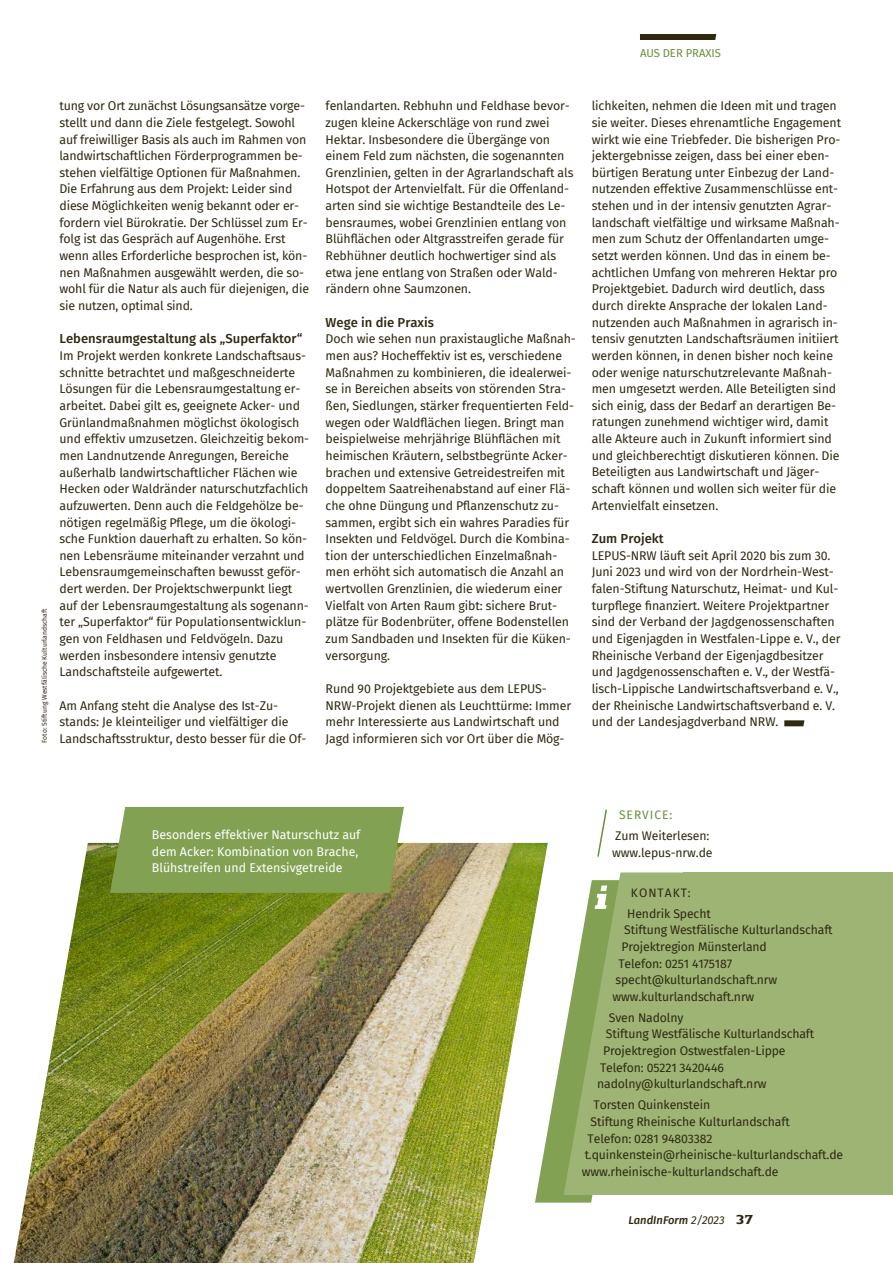
<style>
.page{position:relative;width:893px;height:1263px;background:#fff}
.page>*{position:absolute;margin:0;border:0;box-sizing:border-box;transform-origin:0 0}
.zwischenheadline_Fok{font:500 13.05px "Fira Sans";color:#2f2912}
.fließ{font:12.3px/16.6px "Fira Sans";letter-spacing:-.01em;color:#2f2912}
.t1{font:12.3px/16.6px "Fira Sans";color:#fff}
.Info-Kasten_Service{font:12.15px/16.6px "Fira Sans";letter-spacing:-.01em;color:#2f2912}
.Info-Kasten_Service-2{font:12px "Fira Sans";letter-spacing:.085em;color:#67903c}
.Info-Kasten_Service-3{font:12px "Fira Sans";letter-spacing:.085em;color:#2f2912}
.t2{font:italic 500 11.25px "Fira Sans";color:#2f2912}
.t3{font:11.25px "Fira Sans";color:#67903c}
.t4{font:6.75px "Fira Sans";color:#2f2912}
.s1{font-weight:400}
.s2{font-family:"Authentic Sans Pro";font-weight:700;font-style:normal;font-size:13.5px}
</style>
<div class="page">
<img style="left:14px;top:843px;width:534px;height:420px">
<svg style="left:784px;top:720px;width:20px;height:6px"></svg>
<div style="left:110px;top:807px;width:294px;height:86px;background:#82a153"></div>
<svg style="left:535px;top:880px;width:58px;height:322px"></svg>
<svg style="left:597px;top:809px;width:10px;height:48px"></svg>
<svg style="left:564px;top:872px;width:119px;height:323px;background:#a0b679"></svg>
<div style="left:683px;top:872px;width:210px;height:323px;background:#9eb475"></div>
<svg style="left:640px;top:34px;width:76px;height:6px"></svg>
<p class="t3" style="left:640px;top:45px;width:82px">AUS DER PRAXIS</p>
<p class="t4" style="left:39px;top:743px;width:136px;rotate:-90deg">Foto: Stiftung Westfälische Kulturlandschaft</p>
<p class="fließ" style="left:60px;top:97px;width:251px">tung vor Ort zunächst Lösungsansätze vorge&shy;stellt und dann die Ziele festgelegt. Sowohl auf freiwilliger Basis als auch im Rahmen von landwirtschaftlichen Förderprogrammen be&shy;stehen vielfältige Optionen für Maßnahmen.<br>Die Erfahrung aus dem Projekt: Leider sind diese Möglichkeiten wenig bekannt oder er&shy;fordern viel Bürokratie. Der Schlüssel zum Er&shy;folg ist das Gespräch auf Augenhöhe. Erst wenn alles Erforderliche besprochen ist, kön&shy;nen Maßnahmen ausgewählt werden, die so&shy;wohl für die Natur als auch für diejenigen, die sie nutzen, optimal sind.</p>
<h3 class="zwischenheadline_Fok" style="left:60px;top:328px;width:244px">Lebensraumgestaltung als „Superfaktor“</h3>
<p class="fließ" style="left:60px;top:347px;width:251px">Im Projekt werden konkrete Landschaftsaus&shy;schnitte betrachtet und maßgeschneiderte Lösungen für die Lebensraumgestaltung er&shy;arbeitet. Dabei gilt es, geeignete Acker- und Grünlandmaßnahmen möglichst ökologisch und effektiv umzusetzen. Gleichzeitig bekom&shy;men Landnutzende Anregungen, Bereiche außerhalb landwirtschaftlicher Flächen wie Hecken oder Waldränder naturschutzfachlich aufzuwerten. Denn auch die Feldgehölze be&shy;nötigen regelmäßig Pflege, um die ökologi&shy;sche Funktion dauerhaft zu erhalten. So kön&shy;nen Lebensräume miteinander verzahnt und Lebensraumgemeinschaften bewusst geför&shy;dert werden. Der Projektschwerpunkt liegt auf der Lebensraumgestaltung als sogenann&shy;ter „Superfaktor“ für Populationsentwicklun&shy;gen von Feldhasen und Feldvögeln. Dazu werden insbesondere intensiv genutzte Landschaftsteile aufgewertet.</p>
<p class="fließ" style="left:60px;top:697px;width:248px">Am Anfang steht die Analyse des Ist-Zu&shy;stands: Je kleinteiliger und vielfältiger die<br>Landschaftsstruktur, desto besser für die Of-</p>
<p class="fließ" style="left:326px;top:97px;width:249px">fenlandarten. Rebhuhn und Feldhase bevor&shy;zugen kleine Ackerschläge von rund zwei Hektar. Insbesondere die Übergänge von einem Feld zum nächsten, die sogenannten Grenzlinien, gelten in der Agrarlandschaft als Hotspot der Artenvielfalt. Für die Offenland&shy;arten sind sie wichtige Bestandteile des Le&shy;bensraumes, wobei Grenzlinien entlang von Blühflächen oder Altgrasstreifen gerade für Rebhühner deutlich hochwertiger sind als etwa jene entlang von Straßen oder Wald&shy;rändern ohne Saumzonen.</p>
<h3 class="zwischenheadline_Fok" style="left:326px;top:312px;width:110px">Wege in die Praxis</h3>
<p class="fließ" style="left:326px;top:330px;width:252px">Doch wie sehen nun praxistaugliche Maßnah&shy;men aus? Hocheffektiv ist es, verschiedene Maßnahmen zu kombinieren, die idealerwei&shy;se in Bereichen abseits von störenden Stra&shy;ßen, Siedlungen, stärker frequentierten Feld&shy;wegen oder Waldflächen liegen. Bringt man beispielweise mehrjährige Blühflächen mit heimischen Kräutern, selbstbegrünte Acker&shy;brachen und extensive Getreidestreifen mit doppeltem Saatreihenabstand auf einer Flä&shy;che ohne Düngung und Pflanzenschutz zu&shy;sammen, ergibt sich ein wahres Paradies für Insekten und Feldvögel. Durch die Kombina&shy;tion der unterschiedlichen Einzelmaßnah&shy;men erhöht sich automatisch die Anzahl an wertvollen Grenzlinien, die wiederum einer Vielfalt von Arten Raum gibt: sichere Brut&shy;plätze für Bodenbrüter, offene Bodenstellen zum Sandbaden und Insekten für die Küken&shy;versorgung.</p>
<p class="fließ" style="left:326px;top:680px;width:247px">Rund 90 Projektgebiete aus dem LEPUS-NRW-Projekt dienen als Leuchttürme: Immer mehr Interessierte aus Landwirtschaft und Jagd informieren sich vor Ort über die Mög-</p>
<p class="fließ" style="left:592px;top:97px;width:251px">lichkeiten, nehmen die Ideen mit und tragen sie weiter. Dieses ehrenamtliche Engagement wirkt wie eine Triebfeder. Die bisherigen Pro&shy;jektergebnisse zeigen, dass bei einer eben&shy;bürtigen Beratung unter Einbezug der Land&shy;nutzenden effektive Zusammenschlüsse ent&shy;stehen und in der intensiv genutzten Agrar&shy;landschaft vielfältige und wirksame Maßnah&shy;men zum Schutz der Offenlandarten umge&shy;setzt werden können. Und das in einem be&shy;achtlichen Umfang von mehreren Hektar pro Projektgebiet. Dadurch wird deutlich, dass durch direkte Ansprache der lokalen Land&shy;nutzenden auch Maßnahmen in agrarisch in&shy;tensiv genutzten Landschaftsräumen initiiert werden können, in denen bisher noch keine oder wenige naturschutzrelevante Maßnah&shy;men umgesetzt werden. Alle Beteiligten sind sich einig, dass der Bedarf an derartigen Be&shy;ratungen zunehmend wichtiger wird, damit alle Akteure auch in Zukunft informiert sind und gleichberechtigt diskutieren können. Die Beteiligten aus Landwirtschaft und Jäger&shy;schaft können und wollen sich weiter für die Artenvielfalt einsetzen.</p>
<h3 class="zwischenheadline_Fok" style="left:592px;top:528px;width:74px">Zum Projekt</h3>
<p class="fließ" style="left:592px;top:547px;width:250px">LEPUS-NRW läuft seit April 2020 bis zum 30.<br>Juni 2023 und wird von der Nordrhein-West&shy;falen-Stiftung Naturschutz, Heimat- und Kul&shy;turpflege finanziert. Weitere Projektpartner sind der Verband der Jagdgenossenschaften und Eigenjagden in Westfalen-Lippe e. V., der Rheinische Verband der Eigenjagdbesitzer und Jagdgenossenschaften e. V., der Westfä&shy;lisch-Lippische Landwirtschaftsverband e. V., der Rheinische Landwirtschaftsverband e. V. und der Landesjagdverband NRW.</p>
<p class="t1" style="left:152px;top:826px;width:210px">Besonders effektiver Naturschutz auf dem Acker: Kombination von Brache,<br>Blühstreifen und Extensivgetreide</p>
<p class="Info-Kasten_Service-2" style="left:619px;top:806px;width:55px">SERVICE:</p>
<p class="Info-Kasten_Service" style="left:612px;top:827px;width:102px">Zum Weiterlesen: www.lepus-nrw.de</p>
<p class="Info-Kasten_Service-3" style="left:631px;top:883px;width:61px">KONTAKT:</p>
<p class="Info-Kasten_Service" style="left:627px;top:905px;width:85px">Hendrik Specht</p>
<p class="Info-Kasten_Service" style="left:624px;top:921px;width:210px">Stiftung Westfälische Kulturlandschaft</p>
<p class="Info-Kasten_Service" style="left:621px;top:938px;width:147px">Projektregion Münsterland</p>
<p class="Info-Kasten_Service" style="left:618px;top:955px;width:115px">Telefon: 0251 4175187</p>
<p class="Info-Kasten_Service" style="left:615px;top:971px;width:163px">specht@kulturlandschaft.nrw</p>
<p class="Info-Kasten_Service" style="left:613px;top:988px;width:143px">www.kulturlandschaft.nrw</p>
<p class="Info-Kasten_Service" style="left:609px;top:1009px;width:76px">Sven Nadolny</p>
<p class="Info-Kasten_Service" style="left:606px;top:1025px;width:210px">Stiftung Westfälische Kulturlandschaft</p>
<p class="Info-Kasten_Service" style="left:603px;top:1042px;width:184px">Projektregion Ostwestfalen-Lippe</p>
<p class="Info-Kasten_Service" style="left:600px;top:1059px;width:125px">Telefon: 05221 3420446</p>
<p class="Info-Kasten_Service" style="left:597px;top:1075px;width:171px">nadolny@kulturlandschaft.nrw</p>
<p class="Info-Kasten_Service" style="left:593px;top:1096px;width:118px">Torsten Quinkenstein</p>
<p class="Info-Kasten_Service" style="left:590px;top:1113px;width:201px">Stiftung Rheinische Kulturlandschaft</p>
<p class="Info-Kasten_Service" style="left:588px;top:1130px;width:126px">Telefon: 0281 94803382</p>
<p class="Info-Kasten_Service" style="left:585px;top:1146px;width:260px">t.quinkenstein@rheinische-kulturlandschaft.de</p>
<p class="Info-Kasten_Service" style="left:582px;top:1163px;width:198px">www.rheinische-kulturlandschaft.de</p>
<p class="t2" style="left:628px;top:1211px;width:126px">LandInForm <span class="s1">2/2023</span> <span class="s2">37</span></p>
</div>
